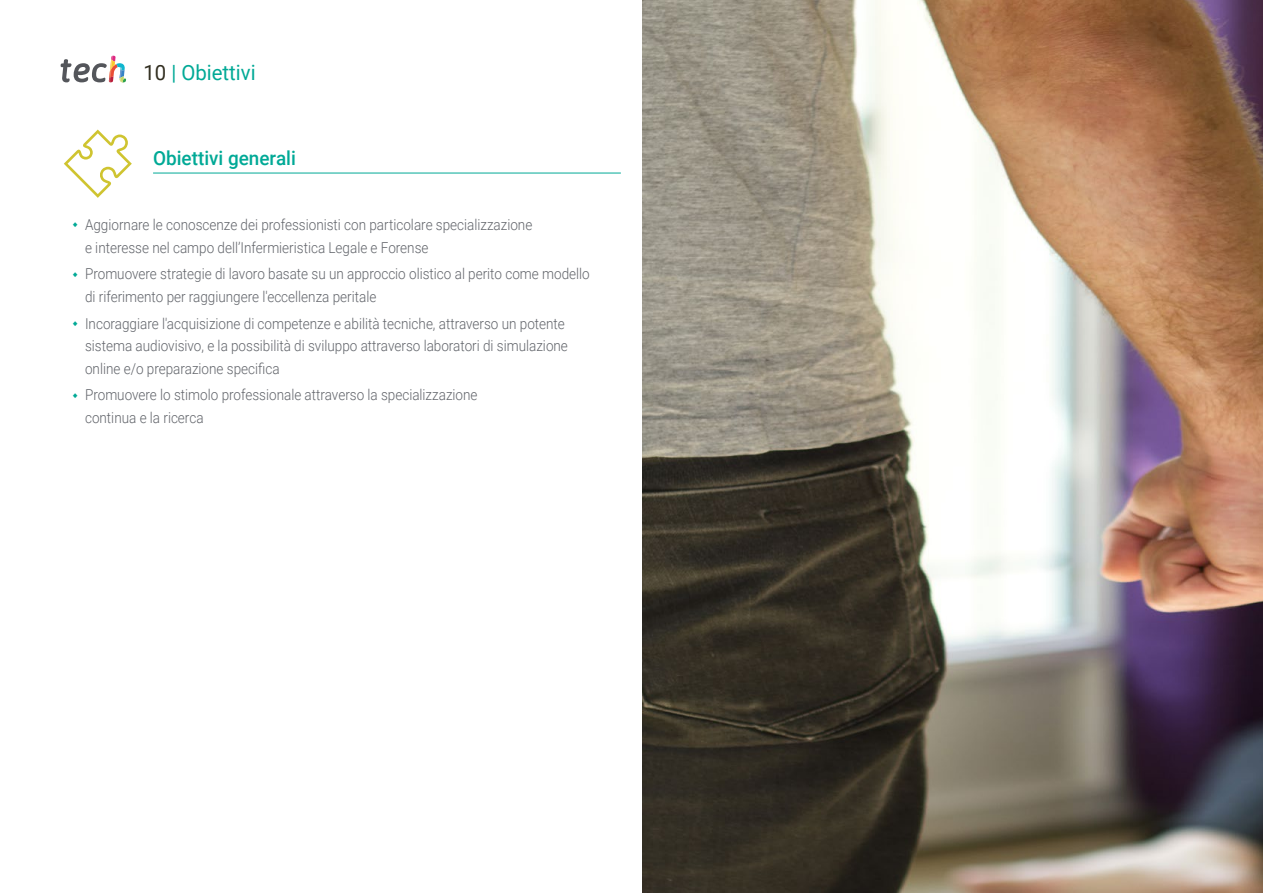
<style>
.page{position:relative;width:1263px;height:893px;background:#fff}
.page>*{position:absolute;margin:0;border:0;box-sizing:border-box;transform-origin:0 0}
.t1{font:21px "Roboto";color:#00a996}
.t2{font:500 19.5px "Roboto";color:#00a996}
.t3{font:300 15px/22.5px "Roboto";color:#61646a;scale:.9 1}
.s1{color:#312e20}
</style>
<div class="page">
<hr style="left:153px;top:173px;width:468px;height:1px;background:#00a996">
<svg style="left:64px;top:130px;width:68px;height:68px"></svg>
<img style="left:642px;top:0;width:621px;height:893px">
<svg style="left:61px;top:56px;width:65px;height:27px"></svg>
<h1 class="t1" style="left:144px;top:57px;width:114px"><span class="s1">10</span> | Obiettivi</h1>
<h2 class="t2" style="left:153px;top:144px;width:144px">Obiettivi generali</h2>
<p class="t3" style="left:85px;top:213px;width:498px">Aggiornare le conoscenze dei professionisti con particolare specializzazione e interesse nel campo dell’Infermieristica Legale e Forense</p>
<p class="t3" style="left:85px;top:262px;width:562px">Promuovere strategie di lavoro basate su un approccio olistico al perito come modello di riferimento per raggiungere l'eccellenza peritale</p>
<p class="t3" style="left:85px;top:311px;width:538px">Incoraggiare l'acquisizione di competenze e abilità tecniche, attraverso un potente sistema audiovisivo, e la possibilità di sviluppo attraverso laboratori di simulazione online e/o preparazione specifica</p>
<p class="t3" style="left:85px;top:383px;width:438px">Promuovere lo stimolo professionale attraverso la specializzazione continua e la ricerca</p>
</div>
